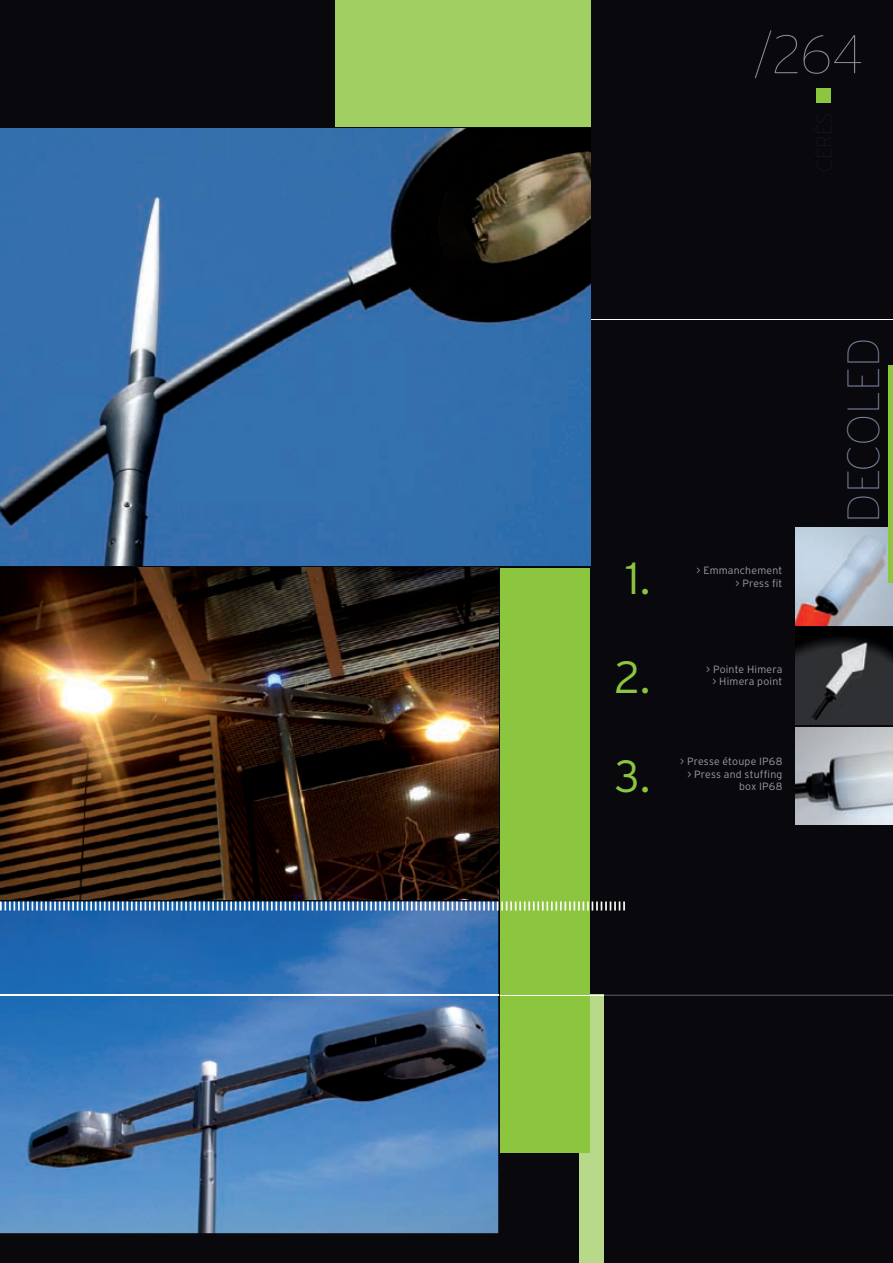
<style>
.page{position:relative;width:893px;height:1263px;background:#08080d}
.page>*{position:absolute;margin:0;border:0;box-sizing:border-box;transform-origin:0 0}
.t1{font:100 54px "Interstate";color:#8a8c8f}
.t2{font:100 45px "Interstate";letter-spacing:-.005em;color:#818da7}
.t3{font:300 45px/98.6px "Interstate";color:#8bc63e;text-align:justify}
.t4{font:300 10.5px/12.6px "Interstate";letter-spacing:.02em;color:#9d9fa2;text-align:right}
</style>
<div class="page">
<img style="left:0;top:910px;width:498px;height:323px">
<div style="left:816px;top:88px;width:15px;height:15px;background:#8bc63e"></div>
<img style="left:795px;top:627px;width:98px;height:98px">
<img style="left:795px;top:527px;width:98px;height:98px">
<img style="left:795px;top:727px;width:98px;height:98px">
<hr style="left:889px;top:365px;width:4px;height:218px;background:#8bc63e">
<div style="left:335px;top:0;width:255px;height:126px;background:#a2cf62"></div>
<div style="left:580px;top:994px;width:24px;height:269px;background:#b8d989"></div>
<img style="left:0;top:568px;width:498px;height:331px">
<div style="left:500px;top:568px;width:90px;height:584px;background:#8bc63e"></div>
<hr style="left:0;top:319px;width:893px;height:1px;background:#fff">
<hr style="left:604px;top:995px;width:289px;height:1px;background:#fff">
<img style="left:0;top:995px;width:498px;height:1px">
<svg style="left:590px;top:995px;width:14px;height:1px"></svg>
<hr style="left:500px;top:995px;width:90px;height:1px;background:#fff">
<img style="left:0;top:129px;width:590px;height:437px">
<svg style="left:0;top:901px;width:625px;height:9px"></svg>
<h1 class="t1" style="left:752px;top:25px;width:113px">/264</h1>
<h2 class="t3" style="left:614px;top:529px;width:38px">1.<br>2.<br>3.</h2>
<p class="t4" style="left:697px;top:564px;width:87px">&gt; emmanchement &gt; press fit</p>
<p class="t4" style="left:706px;top:663px;width:78px;text-align:center">&gt; pointe himera &gt; himera point</p>
<p class="t4" style="left:680px;top:755px;width:104px">&gt; presse étoupe ip68 &gt; press and stuffing box ip68</p>
<h2 class="t2" style="left:839px;top:523px;width:187px;rotate:-90deg">decoLed</h2>
</div>
